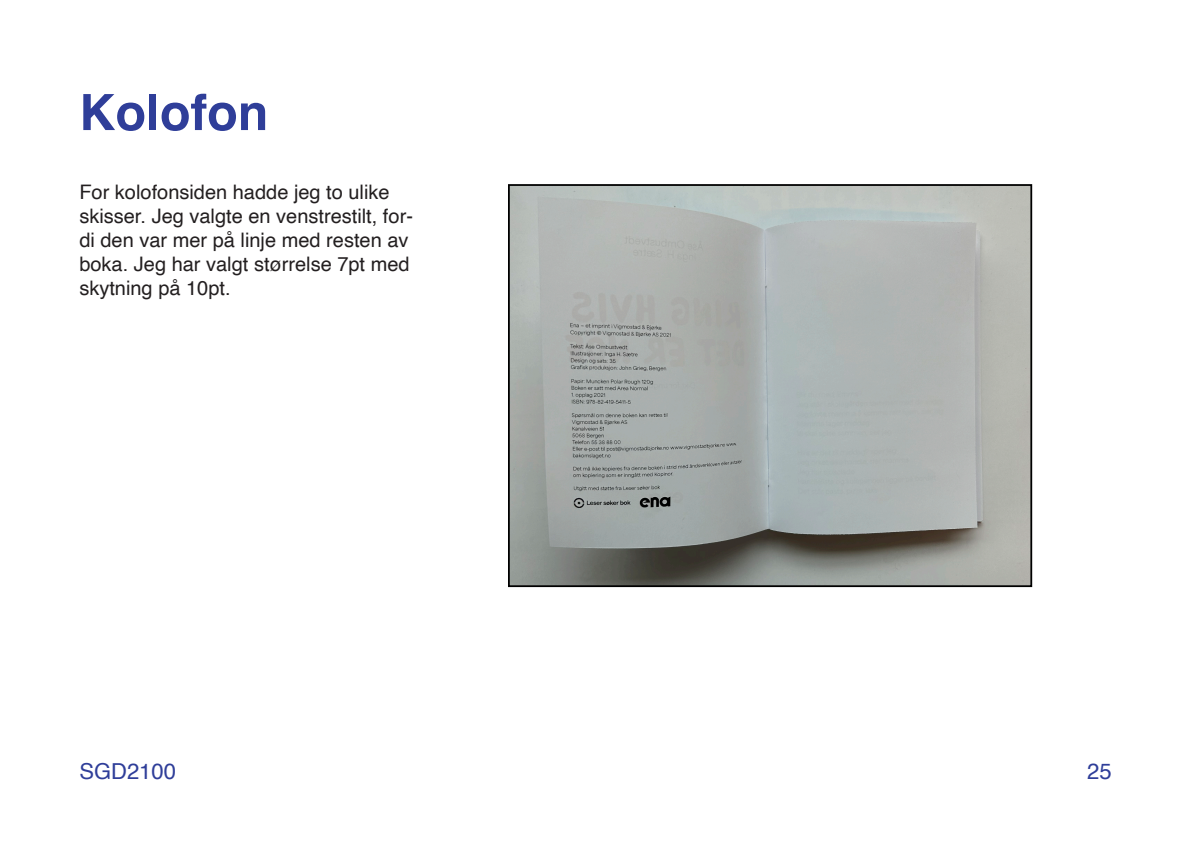
<style>
.page{position:relative;width:1191px;height:842px;background:#fff}
.page>*{position:absolute;margin:0;border:0;box-sizing:border-box;transform-origin:0 0}
.t1{font:700 50px "Helvetica";color:#2f3e99}
.t2{font:22px "Helvetica";color:#2f3e99}
.t3{font:20px/24px "Helvetica";color:#231f20}
</style>
<div class="page">
<img style="left:511px;top:187px;width:518px;height:397px">
<div style="left:508px;top:184px;width:524px;height:403px;border:2px solid #000"></div>
<p class="t1" style="left:79px;top:82px;width:190px">Kolofon</p>
<p class="t3" style="left:79px;top:181px;width:335px">For kolofonsiden hadde jeg to ulike skisser. Jeg valgte en venstrestilt, for&shy;di den var mer på linje med resten av boka. Jeg har valgt størrelse 7pt med skytning på 10pt.</p>
<p class="t2" style="left:79px;top:754px;width:98px">SGD2100</p>
<p class="t2" style="left:1087px;top:754px;width:26px">25</p>
</div>
